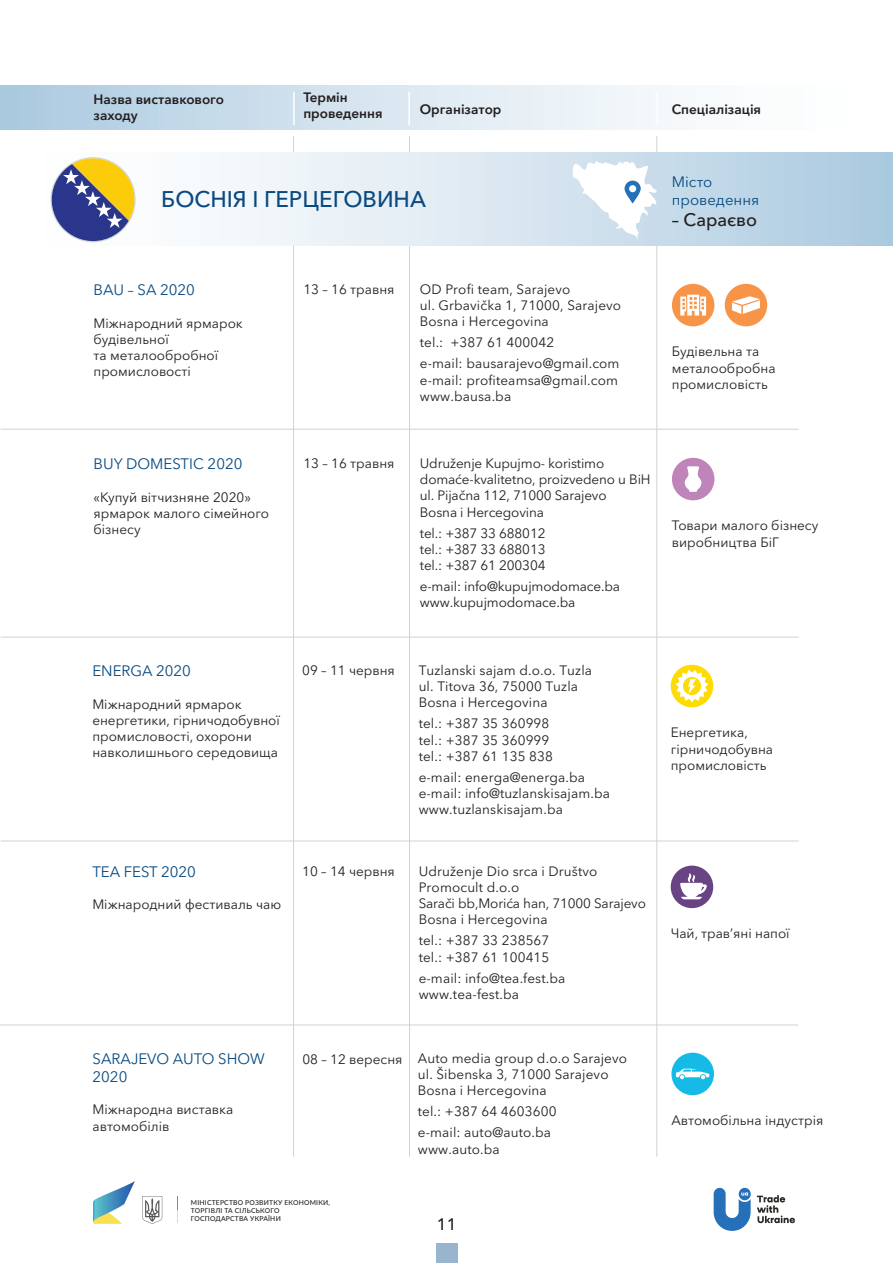
<style>
.page{position:relative;width:893px;height:1263px;background:#fff}
.page>*{position:absolute;margin:0;border:0;box-sizing:border-box;transform-origin:0 0}
.t1{font:500 22.5px "Avenir Next Cyr";color:#0a4a81}
.t2{font:500 18px "Avenir Next Cyr";color:#231f20}
.t3{font:500 16.5px "Avenir Next Cyr";color:#231f20}
.t4{font:15px/18px "Avenir Next Cyr";color:#084a81}
.t5{font:13.5px/16.2px "Avenir Next Cyr";color:#231f20}
.t6{font:600 13.5px/16.2px "Avenir Next Cyr";color:#231f20}
.t7{font:500 6.75px/8.1px "Lato";letter-spacing:.03em;color:#231f20}
</style>
<div class="page">
<div style="left:436px;top:1243px;width:21px;height:20px;background:#99b4cd"></div>
<div style="left:671px;top:865px;width:42px;height:43px;background:#684484;border-radius:50%"></div>
<svg style="left:680px;top:873px;width:27px;height:26px"></svg>
<div style="left:671px;top:665px;width:42px;height:42px;background:#ffdc01;border-radius:50%"></div>
<svg style="left:676px;top:670px;width:32px;height:32px"></svg>
<div style="left:671px;top:1053px;width:43px;height:42px;background:#16bae6;border-radius:50%"></div>
<svg style="left:676px;top:1068px;width:34px;height:11px"></svg>
<div style="left:672px;top:458px;width:42px;height:42px;background:#bf84b9;border-radius:50%"></div>
<svg style="left:685px;top:466px;width:16px;height:26px"></svg>
<div style="left:725px;top:284px;width:42px;height:42px;background:#f79447;border-radius:50%"></div>
<svg style="left:732px;top:296px;width:28px;height:18px"></svg>
<div style="left:672px;top:284px;width:42px;height:42px;background:#f79447;border-radius:50%"></div>
<svg style="left:680px;top:295px;width:26px;height:21px"></svg>
<hr style="left:293px;top:136px;width:1px;height:1021px;background:#d1d2d4">
<hr style="left:656px;top:136px;width:1px;height:1021px;background:#d1d2d4">
<hr style="left:409px;top:136px;width:1px;height:1021px;background:#d1d2d4">
<div style="left:0;top:85px;width:893px;height:44px;background:linear-gradient(to right,#b0cde1,#fff)"></div>
<hr style="left:293px;top:92px;width:2px;height:33px;background:#fff">
<hr style="left:408px;top:92px;width:2px;height:33px;background:#fff">
<hr style="left:656px;top:92px;width:2px;height:33px;background:#fff">
<div style="left:0;top:152px;width:893px;height:94px;background:linear-gradient(to right,#fff,#b0cde2)"></div>
<hr style="left:0;top:1024px;width:798px;height:1px;background:#d1d2d4">
<hr style="left:1px;top:429px;width:798px;height:1px;background:#d1d2d4">
<hr style="left:1px;top:637px;width:798px;height:1px;background:#d1d2d4">
<hr style="left:1px;top:840px;width:798px;height:1px;background:#d1d2d4">
<svg style="left:51px;top:157px;width:85px;height:85px"></svg>
<svg style="left:571px;top:161px;width:88px;height:79px"></svg>
<svg style="left:624px;top:181px;width:17px;height:22px"></svg>
<div style="left:629px;top:185px;width:7px;height:7px;background:#fff;border-radius:50%"></div>
<hr style="left:0;top:152px;width:1px;height:94px;background:#fff">
<svg style="left:757px;top:1195px;width:38px;height:28px"></svg>
<svg style="left:714px;top:1188px;width:37px;height:43px"></svg>
<svg style="left:93px;top:1181px;width:42px;height:43px"></svg>
<svg style="left:142px;top:1196px;width:20px;height:28px"></svg>
<svg style="left:177px;top:1197px;width:1px;height:25px"></svg>
<p class="t6" style="left:94px;top:91px;width:132px">Назва виставкового заходу</p>
<p class="t6" style="left:303px;top:89px;width:81px">Термін проведення</p>
<p class="t6" style="left:420px;top:101px;width:83px">Організатор</p>
<p class="t6" style="left:672px;top:101px;width:91px">Спеціалізація</p>
<h1 class="t1" style="left:161px;top:186px;width:266px">БОСНІЯ І ГЕРЦЕГОВИНА</h1>
<p class="t4" style="left:94px;top:281px;width:103px">BAU – SA 2020</p>
<p class="t5" style="left:94px;top:315px;width:151px">Міжнародний ярмарок будівельної<br>та металообробної промисловості</p>
<p class="t5" style="left:303px;top:281px;width:93px">13 – 16 травня</p>
<p class="t5" style="left:420px;top:281px;width:203px">OD Profi team, Sarajevo<br>ul. Grbavička 1, 71000, Sarajevo<br>Bosna i Hercegovina</p>
<p class="t5" style="left:420px;top:332px;width:201px;line-height:21px">tel.: +387 61 400042<br>e-mail: bausarajevo@gmail.com</p>
<p class="t5" style="left:420px;top:372px;width:200px">e-mail: profiteamsa@gmail.com www.bausa.ba</p>
<p class="t4" style="left:672px;top:172px;width:89px">Місто проведення</p>
<h2 class="t2" style="left:672px;top:209px;width:87px">– Сараєво</h2>
<p class="t5" style="left:672px;top:344px;width:105px">Будівельна та металообробна промисловість</p>
<p class="t4" style="left:94px;top:455px;width:150px">BUY DOMESTIC 2020</p>
<p class="t5" style="left:94px;top:489px;width:177px">«Купуй вітчизняне 2020» ярмарок малого сімейного бізнесу</p>
<p class="t5" style="left:303px;top:455px;width:93px">13 – 16 травня</p>
<p class="t5" style="left:420px;top:455px;width:232px">Udruženje Kupujmo- koristimo domaće-kvalitetno, proizvedeno u BiH ul. Pijačna 112, 71000 Sarajevo<br>Bosna i Hercegovina</p>
<p class="t5" style="left:420px;top:525px;width:127px;text-align:justify">tel.: +387 33 688012 tel.: +387 33 688013 tel.: +387 61 200304</p>
<p class="t5" style="left:420px;top:578px;width:202px">e-mail: info@kupujmodomace.ba www.kupujmodomace.ba</p>
<p class="t5" style="left:672px;top:518px;width:148px">Товари малого бізнесу виробництва БіГ</p>
<p class="t4" style="left:92px;top:662px;width:100px">ENERGA 2020</p>
<p class="t5" style="left:92px;top:696px;width:189px">Міжнародний ярмарок енергетики, гірничодобувної промисловості, охорони навколишнього середовища</p>
<p class="t5" style="left:302px;top:662px;width:94px">09 – 11 червня</p>
<p class="t5" style="left:419px;top:662px;width:175px">Tuzlanski sajam d.o.o. Tuzla ul. Titova 36, 75000 Tuzla<br>Bosna i Hercegovina</p>
<p class="t5" style="left:419px;top:716px;width:136px">tel.: +387 35 360998 tel.: +387 35 360999 tel.: +387 61 135 838</p>
<p class="t5" style="left:419px;top:769px;width:193px">e-mail: energa@energa.ba e-mail: info@tuzlanskisajam.ba www.tuzlanskisajam.ba</p>
<p class="t5" style="left:671px;top:724px;width:104px">Енергетика, гірничодобувна промисловість</p>
<p class="t4" style="left:92px;top:863px;width:105px">TEA FEST 2020</p>
<p class="t5" style="left:92px;top:896px;width:190px">Міжнародний фестиваль чаю</p>
<p class="t5" style="left:302px;top:863px;width:94px">10 – 14 червня</p>
<p class="t5" style="left:419px;top:863px;width:229px">Udruženje Dio srca i Društvo<br>Promocult d.o.o<br>Sarači bb,Morića han, 71000 Sarajevo<br>Bosna i Hercegovina</p>
<p class="t5" style="left:419px;top:933px;width:132px">tel.: +387 33 238567 tel.: +387 61 100415</p>
<p class="t5" style="left:419px;top:970px;width:148px">e-mail: info@tea.fest.ba www.tea-fest.ba</p>
<p class="t5" style="left:671px;top:925px;width:120px">Чай, трав’яні напої</p>
<p class="t4" style="left:93px;top:1050px;width:174px">SARAJEVO AUTO SHOW<br>2020</p>
<p class="t5" style="left:93px;top:1101px;width:142px">Міжнародна виставка автомобілів</p>
<p class="t5" style="left:302px;top:1051px;width:102px">08 – 12 вересня</p>
<p class="t5" style="left:418px;top:1050px;width:211px">Auto media group d.o.o Sarajevo ul. Šibenska 3, 71000 Sarajevo<br>Bosna i Hercegovina</p>
<p class="t5" style="left:418px;top:1101px;width:140px;line-height:21px">tel.: +387 64 4603600 e-mail: auto@auto.ba</p>
<p class="t5" style="left:418px;top:1141px;width:83px">www.auto.ba</p>
<p class="t5" style="left:671px;top:1112px;width:153px">Автомобільна індустрія</p>
<p class="t7" style="left:191px;top:1198px;width:141px">МІНІСТЕРСТВО РОЗВИТКУ ЕКОНОМІКИ,<br>ТОРГІВЛІ ТА СІЛЬСЬКОГО<br>ГОСПОДАРСТВА УКРАЇНИ</p>
<p class="t3" style="left:437px;top:1214px;width:21px">11</p>
</div>
